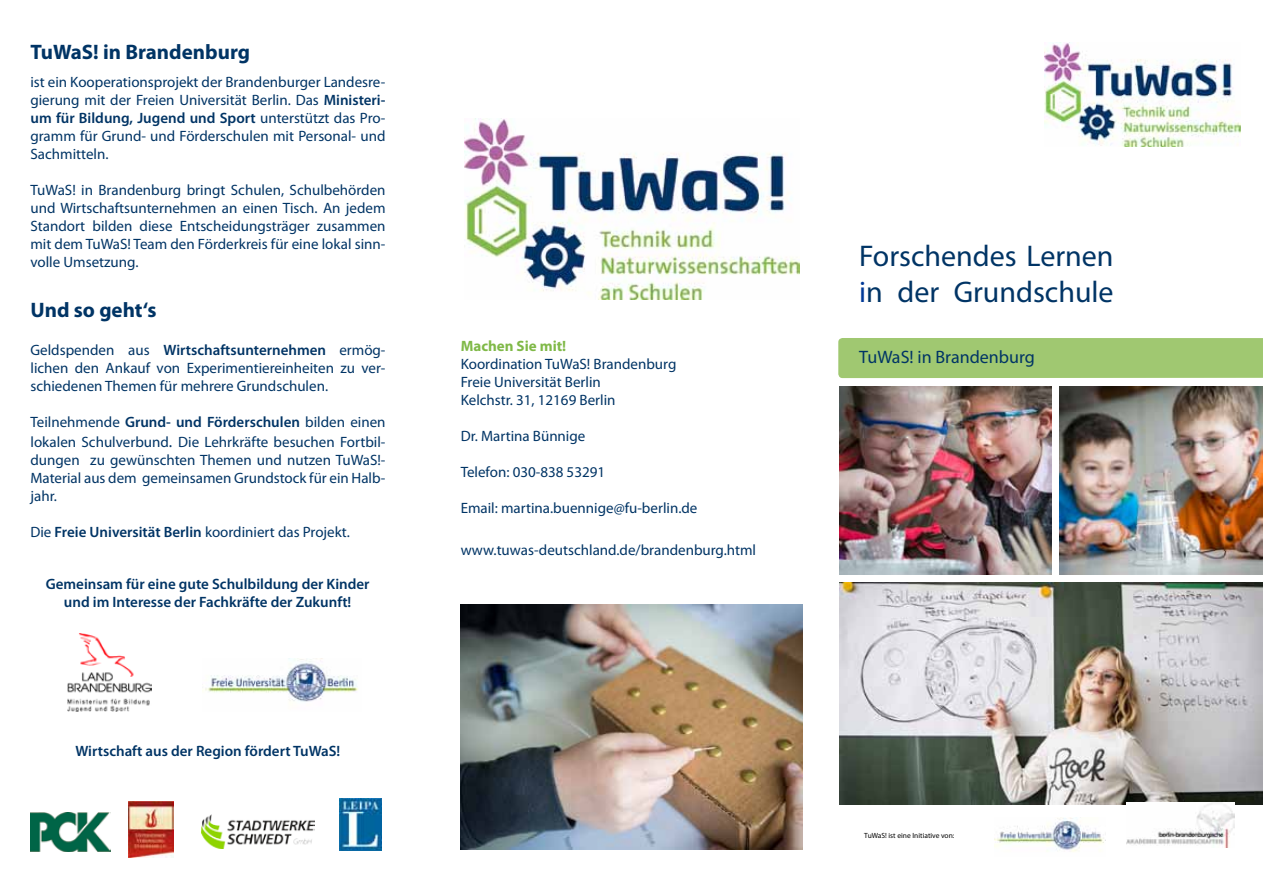
<style>
.page{position:relative;width:1263px;height:893px;background:#fff}
.page>*{position:absolute;margin:0;border:0;box-sizing:border-box;transform-origin:0 0}
.t1{font:30px/36px "Myriad Pro";color:#003465}
.t2{font:700 21px "Myriad Pro";color:#003465}
.t3{font:18px "Myriad Pro";color:#003465}
.t4{font:15px/18px "Myriad Pro";color:#003465;text-align:justify}
.t5{font:600 15px/18px "Myriad Pro";color:#003465;text-align:center}
.t6{font:700 15px "Myriad Pro";color:#80b948}
.t7{font:7.5px "Myriad Pro";color:#000}
.s1{font-weight:600}
.s2{font-size:16.5px}
.s3{color:#003998}
</style>
<div class="page">
<img style="left:1044px;top:43px;width:196px;height:104px">
<img style="left:995px;top:817px;width:111px;height:35px">
<div style="left:838px;top:338px;width:425px;height:40px;background:#a0c871"></div>
<img style="left:839px;top:387px;width:213px;height:188px">
<img style="left:1060px;top:387px;width:202px;height:188px">
<img style="left:839px;top:583px;width:424px;height:221px">
<img style="left:1126px;top:803px;width:108px;height:44px">
<img style="left:461px;top:604px;width:341px;height:245px">
<img style="left:465px;top:118px;width:335px;height:181px">
<img style="left:205px;top:658px;width:153px;height:44px">
<img style="left:30px;top:812px;width:81px;height:39px">
<img style="left:129px;top:801px;width:45px;height:57px">
<img style="left:339px;top:798px;width:42px;height:52px">
<img style="left:202px;top:814px;width:113px;height:34px">
<img style="left:67px;top:634px;width:84px;height:77px">
<h2 class="t2" style="left:30px;top:39px;width:221px">TuWaS! in Brandenburg</h2>
<p class="t4" style="left:30px;top:73px;width:357px">ist ein Kooperationsprojekt der Brandenburger Landesre&shy;gierung mit der Freien Universität Berlin. Das <span class="s1">Ministeri&shy;um für Bildung, Jugend und Sport</span> unterstützt das Pro&shy;gramm für Grund- und Förderschulen mit Personal- und Sachmitteln.</p>
<p class="t4" style="left:30px;top:181px;width:357px">TuWaS! in Brandenburg bringt Schulen, Schulbehörden und Wirtschaftsunternehmen an einen Tisch. An jedem Standort bilden diese Entscheidungsträger zusammen mit dem TuWaS! Team den Förderkreis für eine lokal sinn&shy;volle Umsetzung.</p>
<h2 class="t2" style="left:30px;top:297px;width:127px">Und so geht‘s</h2>
<p class="t4" style="left:30px;top:341px;width:357px">Geldspenden aus <span class="s1">Wirtschaftsunternehmen</span> ermög&shy;lichen den Ankauf von Experimentiereinheiten zu ver&shy;schiedenen Themen für mehrere Grundschulen.</p>
<p class="t4" style="left:30px;top:412px;width:357px;line-height:19.8px">Teilnehmende <span class="s1">Grund- und Förderschulen</span> bilden einen lokalen Schulverbund<span class="s2">.</span> Die Lehrkräfte besuchen Fortbil-</p>
<p class="t4" style="left:30px;top:451px;width:357px">dungen zu gewünschten Themen und nutzen TuWaS!- Material aus dem gemeinsamen Grundstock für ein Halb&shy;jahr.</p>
<p class="t4" style="left:30px;top:523px;width:321px">Die <span class="s1">Freie Universität Berlin</span> koordiniert das Projekt.</p>
<p class="t5" style="left:46px;top:575px;width:325px">Gemeinsam für eine gute Schulbildung der Kinder und im Interesse der Fachkräfte der Zukunft!</p>
<p class="t5" style="left:76px;top:741px;width:266px">Wirtschaft aus der Region fördert TuWaS!</p>
<p class="t6" style="left:461px;top:337px;width:107px">Machen Sie mit!</p>
<p class="t4" style="left:461px;top:355px;width:217px;text-align:left">Koordination TuWaS! Brandenburg<br>Freie Universität Berlin<br>Kelchstr. 31, 12169 Berlin</p>
<p class="t4" style="left:461px;top:427px;width:126px">Dr. Martina Bünnige</p>
<p class="t4" style="left:461px;top:463px;width:146px">Telefon: 030-838 53291</p>
<p class="t4" style="left:461px;top:499px;width:238px">Email: martina.buennige@fu-berlin.de</p>
<p class="t4" style="left:461px;top:541px;width:297px">www.tuwas-deutschland.de/brandenburg.html</p>
<h1 class="t1" style="left:859px;top:238px;width:256px">Forschendes Lernen <span class="s3">i</span>n der Grundschule</h1>
<p class="t3" style="left:859px;top:346px;width:177px">TuWaS! in Brandenburg</p>
<p class="t7" style="left:864px;top:830px;width:92px">TuWaS! ist eine Initiative von:</p>
</div>
